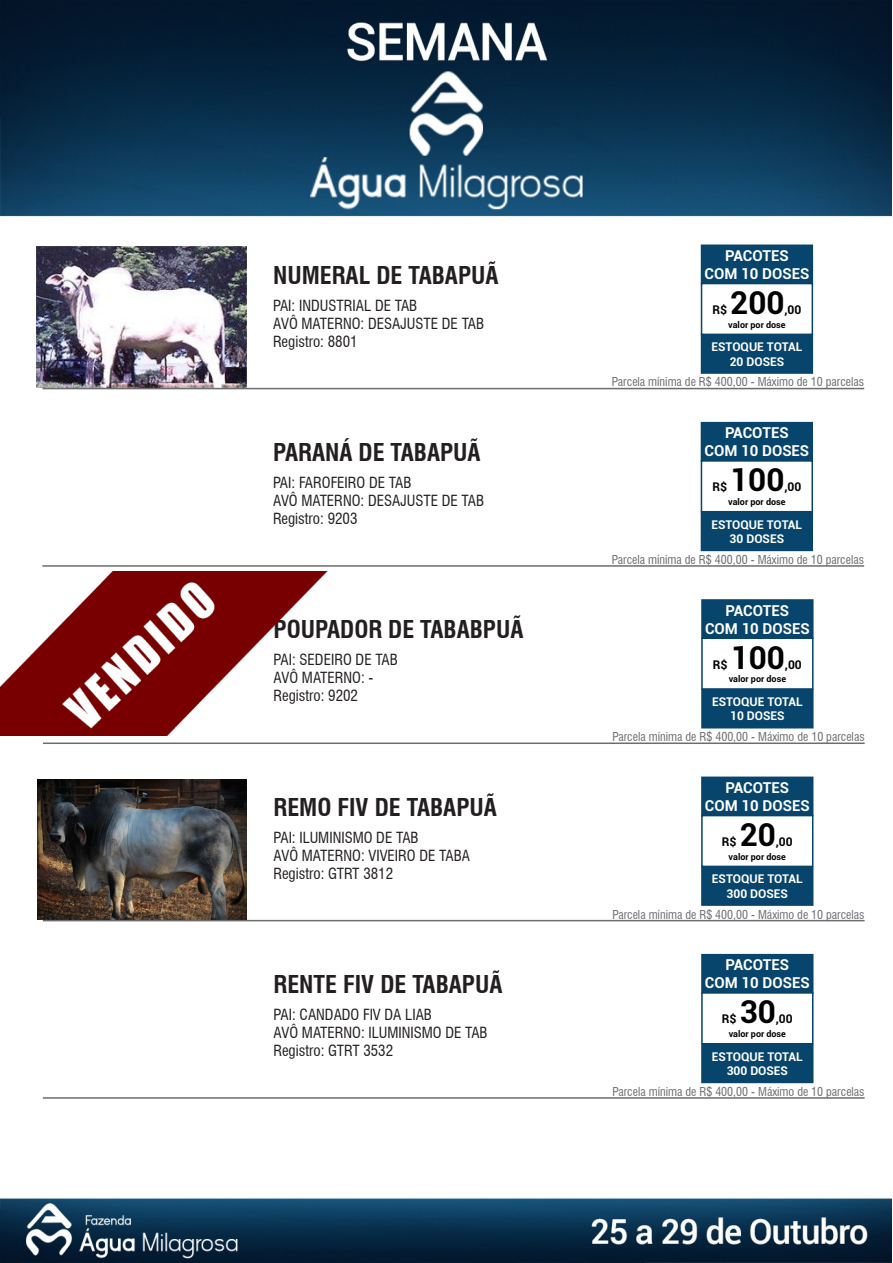
<style>
.page{position:relative;width:893px;height:1263px;background:#fff}
.page>*{position:absolute;margin:0;border:0;box-sizing:border-box;transform-origin:0 0}
.t1{font:700 31.5px "Roboto";color:#000}
.t2{font:700 condensed 24px "Swiss 721 BT";color:#231f20}
.t3{font:condensed 15px "Swiss 721 BT";color:#231f20}
.t4{font:700 15px "Roboto";color:#fff}
.t5{font:condensed 12px "Swiss 721 BT";color:#6c6d70}
.t6{font:700 12px "Roboto";color:#fff}
.t7{font:700 12px "Roboto";color:#000}
.t8{font:700 9px "Roboto";color:#000}
</style>
<div class="page">
<img style="left:0;top:0;width:892px;height:1263px">
<img style="left:37px;top:247px;width:209px;height:141px">
<hr style="left:42px;top:388px;width:822px;height:1px;background:#6c6d70">
<div style="left:701px;top:245px;width:111px;height:39px;background:#08456c"></div>
<div style="left:701px;top:244px;width:112px;height:40px;border:2px solid #0a446a"></div>
<div style="left:701px;top:284px;width:111px;height:50px;background:#fff"></div>
<div style="left:701px;top:283px;width:112px;height:52px;border:2px solid #054367"></div>
<div style="left:701px;top:335px;width:111px;height:38px;background:#08456c"></div>
<div style="left:701px;top:334px;width:112px;height:40px;border:2px solid #0a446a"></div>
<hr style="left:42px;top:565px;width:822px;height:2px;background:#6c6d70">
<div style="left:701px;top:423px;width:111px;height:38px;background:#08456c"></div>
<div style="left:701px;top:422px;width:112px;height:40px;border:2px solid #0a446a"></div>
<div style="left:701px;top:461px;width:111px;height:51px;background:#fff"></div>
<div style="left:701px;top:460px;width:112px;height:52px;border:2px solid #054367"></div>
<div style="left:701px;top:512px;width:111px;height:38px;background:#08456c"></div>
<div style="left:701px;top:511px;width:112px;height:40px;border:2px solid #0a446a"></div>
<hr style="left:43px;top:742px;width:822px;height:2px;background:#6c6d70">
<div style="left:702px;top:600px;width:111px;height:38px;background:#08456c"></div>
<div style="left:702px;top:638px;width:111px;height:51px;background:#fff"></div>
<div style="left:701px;top:637px;width:112px;height:53px;border:2px solid #054367"></div>
<div style="left:702px;top:689px;width:111px;height:39px;background:#08456c"></div>
<img style="left:37px;top:779px;width:210px;height:141px">
<hr style="left:43px;top:920px;width:822px;height:1px;background:#6c6d70">
<div style="left:702px;top:777px;width:111px;height:38px;background:#08456c"></div>
<div style="left:701px;top:776px;width:112px;height:40px;border:2px solid #0a446a"></div>
<div style="left:702px;top:815px;width:111px;height:51px;background:#fff"></div>
<div style="left:701px;top:815px;width:112px;height:52px;border:2px solid #054367"></div>
<div style="left:702px;top:867px;width:111px;height:38px;background:#08456c"></div>
<div style="left:701px;top:866px;width:112px;height:40px;border:2px solid #0a446a"></div>
<hr style="left:43px;top:1097px;width:822px;height:2px;background:#6c6d70">
<div style="left:702px;top:955px;width:111px;height:38px;background:#08456c"></div>
<div style="left:701px;top:954px;width:112px;height:40px;border:2px solid #0a446a"></div>
<div style="left:702px;top:993px;width:111px;height:51px;background:#fff"></div>
<div style="left:701px;top:992px;width:112px;height:52px;border:2px solid #054367"></div>
<div style="left:702px;top:1044px;width:111px;height:38px;background:#08456c"></div>
<div style="left:701px;top:1043px;width:112px;height:40px;border:2px solid #0a446a"></div>
<img style="left:0;top:572px;width:799px;height:163px">
<p class="t2" style="left:273px;top:261px;width:227px">NUMERAL DE TABAPUÃ</p>
<p class="t3" style="left:273px;top:296px;width:146px">PAI: INDUSTRIAL DE TAB</p>
<p class="t3" style="left:273px;top:314px;width:213px">AVÔ MATERNO: DESAJUSTE DE TAB</p>
<p class="t3" style="left:273px;top:332px;width:86px">Registro: 8801</p>
<p class="t2" style="left:273px;top:438px;width:209px">PARANÁ DE TABAPUÃ</p>
<p class="t3" style="left:273px;top:473px;width:140px">PAI: FAROFEIRO DE TAB</p>
<p class="t3" style="left:273px;top:491px;width:213px">AVÔ MATERNO: DESAJUSTE DE TAB</p>
<p class="t3" style="left:273px;top:509px;width:86px">Registro: 9203</p>
<p class="t2" style="left:274px;top:615px;width:251px">POUPADOR DE TABABPUÃ</p>
<p class="t3" style="left:274px;top:651px;width:126px">PAI: SEDEIRO DE TAB</p>
<p class="t3" style="left:274px;top:669px;width:101px">AVÔ MATERNO: -</p>
<p class="t3" style="left:274px;top:687px;width:86px">Registro: 9202</p>
<p class="t2" style="left:273px;top:793px;width:225px">REMO FIV DE TABAPUÃ</p>
<p class="t3" style="left:273px;top:828px;width:147px">PAI: ILUMINISMO DE TAB</p>
<p class="t3" style="left:273px;top:846px;width:198px">AVÔ MATERNO: VIVEIRO DE TABA</p>
<p class="t3" style="left:273px;top:864px;width:121px">Registro: GTRT 3812</p>
<p class="t2" style="left:274px;top:970px;width:230px">RENTE FIV DE TABAPUÃ</p>
<p class="t3" style="left:274px;top:1005px;width:160px">PAI: CANDADO FIV DA LIAB</p>
<p class="t3" style="left:274px;top:1023px;width:216px">AVÔ MATERNO: ILUMINISMO DE TAB</p>
<p class="t3" style="left:274px;top:1041px;width:121px">Registro: GTRT 3532</p>
<p class="t4" style="left:725px;top:245px;width:65px">PACOTES</p>
<p class="t4" style="left:705px;top:263px;width:106px">COM 10 DOSES</p>
<p class="t7" style="left:712px;top:301px;width:16px">R$</p>
<p class="t1" style="left:730px;top:281px;width:56px">200</p>
<p class="t7" style="left:784px;top:301px;width:18px">,00</p>
<p class="t8" style="left:728px;top:318px;width:59px">valor por dose</p>
<p class="t6" style="left:711px;top:338px;width:92px">ESTOQUE TOTAL</p>
<p class="t6" style="left:730px;top:353px;width:56px">20 DOSES</p>
<p class="t5" style="left:612px;top:375px;width:254px">Parcela mínima de R$ 400,00 - Máximo de 10 parcelas</p>
<p class="t4" style="left:725px;top:422px;width:65px">PACOTES</p>
<p class="t4" style="left:704px;top:440px;width:106px">COM 10 DOSES</p>
<p class="t7" style="left:712px;top:479px;width:16px">R$</p>
<p class="t1" style="left:730px;top:458px;width:56px">100</p>
<p class="t7" style="left:784px;top:479px;width:18px">,00</p>
<p class="t8" style="left:728px;top:495px;width:59px">valor por dose</p>
<p class="t6" style="left:711px;top:516px;width:92px">ESTOQUE TOTAL</p>
<p class="t6" style="left:730px;top:530px;width:56px">30 DOSES</p>
<p class="t5" style="left:612px;top:552px;width:254px">Parcela mínima de R$ 400,00 - Máximo de 10 parcelas</p>
<p class="t4" style="left:726px;top:600px;width:65px">PACOTES</p>
<p class="t4" style="left:705px;top:618px;width:106px">COM 10 DOSES</p>
<p class="t7" style="left:713px;top:656px;width:16px">R$</p>
<p class="t1" style="left:731px;top:635px;width:56px">100</p>
<p class="t7" style="left:785px;top:656px;width:18px">,00</p>
<p class="t8" style="left:729px;top:673px;width:59px">valor por dose</p>
<p class="t6" style="left:712px;top:693px;width:92px">ESTOQUE TOTAL</p>
<p class="t6" style="left:730px;top:707px;width:56px">10 DOSES</p>
<p class="t5" style="left:612px;top:729px;width:254px">Parcela mínima de R$ 400,00 - Máximo de 10 parcelas</p>
<p class="t4" style="left:725px;top:777px;width:65px">PACOTES</p>
<p class="t4" style="left:705px;top:795px;width:106px">COM 10 DOSES</p>
<p class="t7" style="left:722px;top:833px;width:16px">R$</p>
<p class="t1" style="left:740px;top:813px;width:38px">20</p>
<p class="t7" style="left:776px;top:833px;width:18px">,00</p>
<p class="t8" style="left:729px;top:850px;width:59px">valor por dose</p>
<p class="t6" style="left:712px;top:870px;width:92px">ESTOQUE TOTAL</p>
<p class="t6" style="left:727px;top:885px;width:63px">300 DOSES</p>
<p class="t5" style="left:612px;top:907px;width:254px">Parcela mínima de R$ 400,00 - Máximo de 10 parcelas</p>
<p class="t4" style="left:725px;top:954px;width:65px">PACOTES</p>
<p class="t4" style="left:705px;top:972px;width:106px">COM 10 DOSES</p>
<p class="t7" style="left:722px;top:1011px;width:16px">R$</p>
<p class="t1" style="left:740px;top:990px;width:38px">30</p>
<p class="t7" style="left:776px;top:1011px;width:18px">,00</p>
<p class="t8" style="left:729px;top:1027px;width:59px">valor por dose</p>
<p class="t6" style="left:712px;top:1048px;width:92px">ESTOQUE TOTAL</p>
<p class="t6" style="left:727px;top:1062px;width:63px">300 DOSES</p>
<p class="t5" style="left:612px;top:1084px;width:254px">Parcela mínima de R$ 400,00 - Máximo de 10 parcelas</p>
</div>
